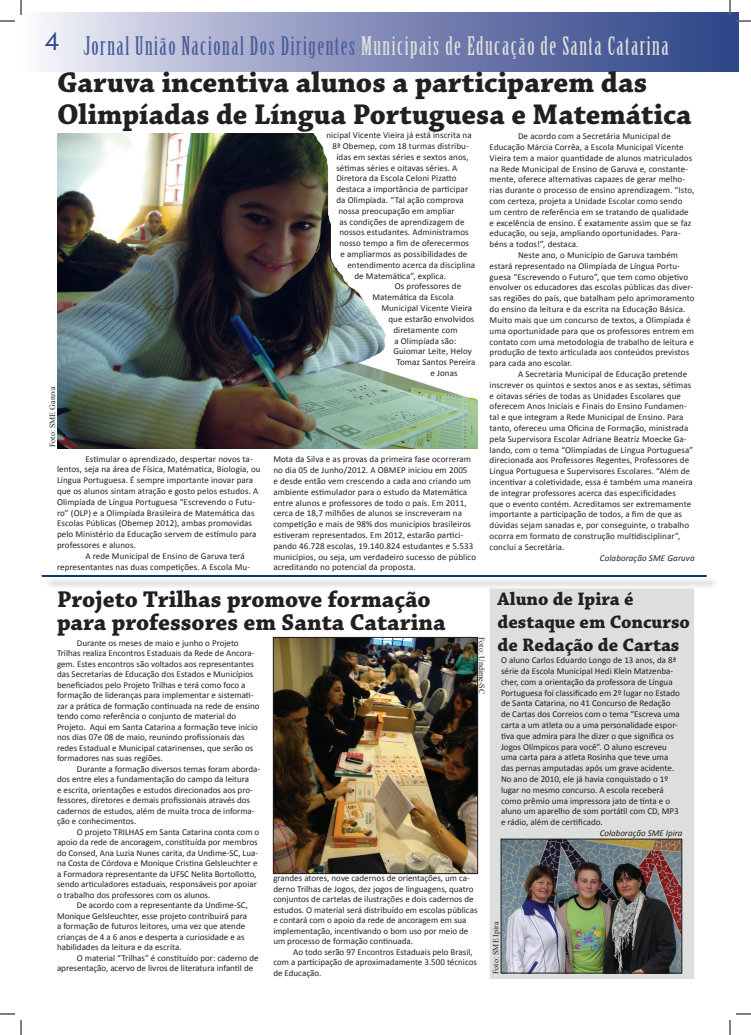
<style>
.page{position:relative;width:751px;height:1035px;background:#fff}
.page>*{position:absolute;margin:0;border:0;box-sizing:border-box;transform-origin:0 0}
.t1{font:700 30px/32px "Chaparral Pro";color:#231f20}
.t2{font:25px "Birch Std";letter-spacing:.06em;color:#dddfdc}
.t3{font:25px "Lithos Pro";color:#2c4789}
.t4{font:700 24px/23px "Chaparral Pro";color:#231f20}
.t5{font:700 19px/22.8px "Chaparral Pro";color:#231f20}
.t6{font:9px/10.8px "Calibri";color:#231f20}
.t7{font:italic 9px "Calibri";letter-spacing:.005em;color:#231f20}
.t8{font:8px "Times New Roman";color:#231f20}
.s1{color:#4b5d98}
</style>
<div class="page">
<div style="left:489px;top:588px;width:205px;height:390px;background:#dddfdc;border:1px solid #dddfdc"></div>
<img style="left:58px;top:133px;width:419px;height:315px">
<div style="left:730px;top:13px;width:8px;height:58px;background:#2d4789"></div>
<svg style="left:42px;top:13px;width:688px;height:58px;background:#8690ba"></svg>
<div style="left:44px;top:576px;width:674px;height:12px;background:#231f20;opacity:.75"></div>
<svg style="left:41px;top:575px;width:666px;height:1px"></svg>
<img style="left:275px;top:638px;width:201px;height:233px">
<div style="left:273px;top:636px;width:205px;height:237px;border:1px solid #231f20"></div>
<img style="left:502px;top:840px;width:178px;height:131px">
<div style="left:500px;top:838px;width:182px;height:135px;border:1px solid #231f20"></div>
<svg style="left:736px;top:20px;width:15px;height:2px"></svg>
<svg style="left:736px;top:1013px;width:15px;height:1px"></svg>
<svg style="left:0;top:0;width:22px;height:22px"></svg>
<svg style="left:0;top:1013px;width:22px;height:21px"></svg>
<svg style="left:729px;top:0;width:1px;height:15px"></svg>
<svg style="left:729px;top:1020px;width:1px;height:14px"></svg>
<p class="t3" style="left:43px;top:27px;width:19px">4</p>
<p class="t2" style="left:84px;top:31px;width:586px"><span class="s1">Jornal União Nacional Dos Dirigentes</span> Municipais de Educação de Santa Catarina</p>
<p class="t1" style="left:57px;top:68px;width:636px">Garuva incentiva alunos a participarem das<br>Olimpíadas de Língua Portuguesa e Matemática</p>
<p class="t6" style="left:326px;top:130px;width:147px">nicipal Vicente Vieira já está inscrita na</p>
<p class="t6" style="left:332px;top:140px;width:138px">8ª Obemep, com 18 turmas distribu-</p>
<p class="t6" style="left:336px;top:151px;width:134px">ídas em sextas séries e sextos anos,</p>
<p class="t6" style="left:336px;top:162px;width:123px">sétimas séries e oitavas séries. A</p>
<p class="t6" style="left:336px;top:173px;width:122px">Diretora da Escola Celoni Pizatto</p>
<p class="t6" style="left:336px;top:184px;width:133px">destaca a importância de participar</p>
<p class="t6" style="left:336px;top:194px;width:129px">da Olimpíada. “Tal ação comprova</p>
<p class="t6" style="left:338px;top:205px;width:118px">nossa preocupação em ampliar</p>
<p class="t6" style="left:339px;top:216px;width:127px">as condições de aprendizagem de</p>
<p class="t6" style="left:339px;top:227px;width:131px">nossos estudantes. Administramos</p>
<p class="t6" style="left:339px;top:238px;width:131px">nosso tempo a fim de oferecermos</p>
<p class="t6" style="left:340px;top:248px;width:129px">e ampliarmos as possibilidades de</p>
<p class="t6" style="left:347px;top:259px;width:129px">entendimento acerca da disciplina</p>
<p class="t6" style="left:354px;top:270px;width:93px">de Matemática”, explica.</p>
<p class="t6" style="left:395px;top:281px;width:68px">Os professores de</p>
<p class="t6" style="left:372px;top:292px;width:83px">Matemática da Escola</p>
<p class="t6" style="left:381px;top:302px;width:92px">Municipal Vicente Vieira</p>
<p class="t6" style="left:388px;top:313px;width:87px">que estarão envolvidos</p>
<p class="t6" style="left:393px;top:324px;width:66px">diretamente com</p>
<p class="t6" style="left:394px;top:335px;width:64px">a Olimpíada são:</p>
<p class="t6" style="left:393px;top:346px;width:80px">Guiomar Leite, Heloy</p>
<p class="t6" style="left:396px;top:356px;width:81px">Tomaz Santos Pereira</p>
<p class="t6" style="left:430px;top:367px;width:29px">e Jonas</p>
<p class="t6" style="left:489px;top:131px;width:206px;text-indent:28px">De acordo com a Secretária Municipal de Educação Márcia Corrêa, a Escola Municipal Vicente Vieira tem a maior quantidade de alunos matriculados na Rede Municipal de Ensino de Garuva e, constante&shy;mente, oferece alternativas capazes de gerar melho&shy;rias durante o processo de ensino aprendizagem. “Isto, com certeza, projeta a Unidade Escolar como sendo um centro de referência em se tratando de qualidade e excelência de ensino. É exatamente assim que se faz educação, ou seja, ampliando oportunidades. Para&shy;béns a todos!”, destaca.</p>
<p class="t6" style="left:489px;top:249px;width:206px;text-indent:28px">Neste ano, o Município de Garuva também estará representado na Olimpíada de Língua Portu&shy;guesa “Escrevendo o Futuro”, que tem como objetivo envolver os educadores das escolas públicas das diver&shy;sas regiões do país, que batalham pelo aprimoramento do ensino da leitura e da escrita na Educação Básica.<br>Muito mais que um concurso de textos, a Olimpíada é uma oportunidade para que os professores entrem em contato com uma metodologia de trabalho de leitura e produção de texto articulada aos conteúdos previstos para cada ano escolar.</p>
<p class="t6" style="left:489px;top:368px;width:205px;text-indent:28px">A Secretaria Municipal de Educação pretende inscrever os quintos e sextos anos e as sextas, sétimas e oitavas séries de todas as Unidades Escolares que oferecem Anos Iniciais e Finais do Ensino Fundamen&shy;tal e que integram a Rede Municipal de Ensino. Para tanto, ofereceu uma Oficina de Formação, ministrada pela Supervisora Escolar Adriane Beatriz Moecke Ga&shy;lando, com o tema “Olimpíadas de Língua Portuguesa” direcionada aos Professores Regentes, Professores de Língua Portuguesa e Supervisores Escolares. “Além de incentivar a coletividade, essa é também uma maneira de integrar professores acerca das especificidades<br>que o evento contém. Acreditamos ser extremamente importante a participação de todos, a fim de que as dúvidas sejam sanadas e, por conseguinte, o trabalho ocorra em formato de construção multidisciplinar”, conclui a Secretária.</p>
<p class="t7" style="left:600px;top:551px;width:96px">Colaboração SME Garuva</p>
<p class="t8" style="left:47px;top:447px;width:62px;rotate:-90deg">Foto: SME Garuva</p>
<p class="t6" style="left:57px;top:453px;width:205px;text-indent:28px">Estimular o aprendizado, despertar novos ta&shy;lentos, seja na área de Física, Matématica, Biologia, ou Língua Portuguesa. É sempre importante inovar para que os alunos sintam atração e gosto pelos estudos. A Olimpíada de Língua Portuguesa “Escrevendo o Futu&shy;ro” (OLP) e a Olimpíada Brasileira de Matemática das Escolas Públicas (Obemep 2012), ambas promovidas pelo Ministério da Educação servem de estímulo para professores e alunos.</p>
<p class="t6" style="left:57px;top:550px;width:195px;text-indent:28px">A rede Municipal de Ensino de Garuva terá representantes nas duas competições. A Escola Mu-</p>
<p class="t6" style="left:273px;top:454px;width:204px">Mota da Silva e as provas da primeira fase ocorreram no dia 05 de Junho/2012. A OBMEP iniciou em 2005<br>e desde então vem crescendo a cada ano criando um ambiente estimulador para o estudo da Matemática entre alunos e professores de todo o país. Em 2011, cerca de 18,7 milhões de alunos se inscreveram na competição e mais de 98% dos municípios brasileiros estiveram representados. Em 2012, estarão partici&shy;pando 46.728 escolas, 19.140.824 estudantes e 5.533 municípios, ou seja, um verdadeiro sucesso de público acreditando no potencial da proposta.</p>
<p class="t4" style="left:57px;top:588px;width:390px">Projeto Trilhas promove formação para professores em Santa Catarina</p>
<p class="t6" style="left:57px;top:637px;width:204px;line-height:10.5px;text-indent:20px">Durante os meses de maio e junho o Projeto Trilhas realiza Encontros Estaduais da Rede de Ancora&shy;gem. Estes encontros são voltados aos representantes das Secretarias de Educação dos Estados e Municípios beneficiados pelo Projeto Trilhas e terá como foco a formação de lideranças para implementar e sistemati&shy;zar a prática de formação continuada na rede de ensino tendo como referência o conjunto de material do Projeto. Aqui em Santa Catarina a formação teve início nos dias 07e 08 de maio, reunindo profissionais das redes Estadual e Municipal catarinenses, que serão os formadores nas suas regiões.</p>
<p class="t6" style="left:57px;top:763px;width:205px;line-height:10.5px;text-indent:20px">Durante a formação diversos temas foram aborda&shy;dos entre eles a fundamentação do campo da leitura<br>e escrita, orientações e estudos direcionados aos pro&shy;fessores, diretores e demais profissionais através dos cadernos de estudos, além de muita troca de informa&shy;ção e conhecimentos.</p>
<p class="t6" style="left:57px;top:826px;width:204px;line-height:10.5px;text-indent:20px">O projeto TRILHAS em Santa Catarina conta com o apoio da rede de ancoragem, constituída por membros do Consed, Ana Luzia Nunes carita, da Undime-SC, Lua&shy;na Costa de Córdova e Monique Cristina Gelsleuchter e a Formadora representante da UFSC Nelita Bortollotto, sendo articuladores estaduais, responsáveis por apoiar o trabalho dos professores com os alunos.</p>
<p class="t6" style="left:57px;top:899px;width:192px;line-height:10.5px;text-indent:20px">De acordo com a representante da Undime-SC, Monique Gelsleuchter, esse projeto contribuirá para a formação de futuros leitores, uma vez que atende crianças de 4 a 6 anos e desperta a curiosidade e as habilidades da leitura e da escrita.</p>
<p class="t6" style="left:57px;top:952px;width:203px;line-height:10.5px;text-indent:20px">O material “Trilhas” é constituído por: caderno de apresentação, acervo de livros de literatura infantil de</p>
<p class="t8" style="left:487px;top:636px;width:59px;rotate:90deg">Foto: Undime-SC</p>
<p class="t6" style="left:273px;top:872px;width:206px;line-height:10.5px">grandes atores, nove cadernos de orientações, um ca&shy;derno Trilhas de Jogos, dez jogos de linguagens, quatro conjuntos de cartelas de ilustrações e dois cadernos de estudos. O material será distribuído em escolas públicas e contará com o apoio da rede de ancoragem em sua implementação, incentivando o bom uso por meio de um processo de formação continuada.</p>
<p class="t6" style="left:273px;top:946px;width:205px;line-height:10.5px;text-indent:20px">Ao todo serão 97 Encontros Estaduais pelo Brasil, com a participação de aproximadamente 3.500 técnicos de Educação.</p>
<p class="t5" style="left:497px;top:588px;width:194px">Aluno de Ipira é destaque em Concurso de Redação de Cartas</p>
<p class="t6" style="left:501px;top:654px;width:180px">O aluno Carlos Eduardo Longo de 13 anos, da 8ª série da Escola Municipal Hedi Klein Matzenba&shy;cher, com a orientação da professora de Língua Portuguesa foi classificado em 2º lugar no Estado de Santa Catarina, no 41 Concurso de Redação de Cartas dos Correios com o tema “Escreva uma carta a um atleta ou a uma personalidade espor&shy;tiva que admira para lhe dizer o que significa os Jogos Olímpicos para você”. O aluno escreveu uma carta para a atleta Rosinha que teve uma das pernas amputadas após um grave acidente.<br>No ano de 2010, ele já havia conquistado o 1º lugar no mesmo concurso. A escola receberá como prêmio uma impressora jato de tinta e o aluno um aparelho de som portátil com CD, MP3 e rádio, além de certificado.</p>
<p class="t7" style="left:599px;top:826px;width:84px">Colaboração SME Ipira</p>
<p class="t8" style="left:490px;top:973px;width:54px;rotate:-90deg">Foto: SME Ipira</p>
</div>
